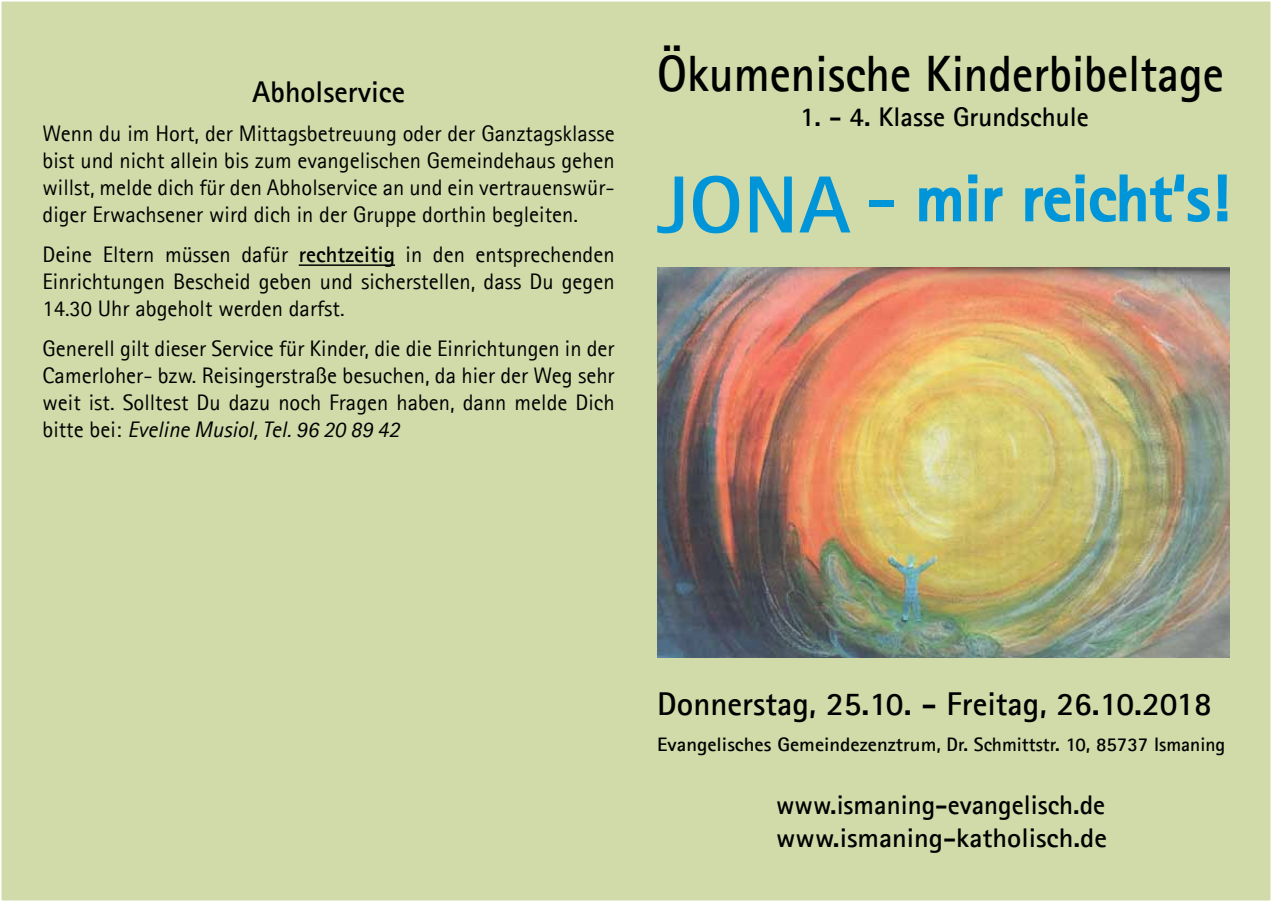
<style>
.page{position:relative;width:1272px;height:902px;background:#fff}
.page>*{position:absolute;margin:0;border:0;box-sizing:border-box;transform-origin:0 0}
.t1{font:700 64.5px "Agfa Rotis Sans Serif";color:#0095d8}
.t2{font:700 51.15px "Agfa Rotis Sans Serif";color:#000;scale:.93 1}
.t3{font:700 33px "Agfa Rotis Sans Serif";color:#000}
.t4{font:700 30px "Agfa Rotis Sans Serif";color:#000}
.t5{font:700 27px/32.4px "Agfa Rotis Sans Serif";color:#000}
.t6{font:22.5px/27px "Agfa Rotis Sans Serif";color:#000;text-align:justify}
.t7{font:700 19.5px "Agfa Rotis Sans Serif";color:#000;scale:1.06 1}
.s1{font-weight:700}
.s2{font-style:italic}
</style>
<div class="page">
<div style="left:1px;top:1px;width:1270px;height:900px;background:#d0dba9"></div>
<hr style="left:299px;top:264px;width:96px;height:2px;background:#000">
<img style="left:657px;top:268px;width:572px;height:389px">
<svg style="left:919px;top:174px;width:84px;height:48px"></svg>
<svg style="left:1025px;top:174px;width:203px;height:48px"></svg>
<svg style="left:657px;top:176px;width:193px;height:57px"></svg>
<h3 class="t4" style="left:252px;top:72px;width:154px">Abholservice</h3>
<p class="t6" style="left:43px;top:120px;width:573px">Wenn du im Hort, der Mittagsbetreuung oder der Ganztagsklasse bist und nicht allein bis zum evangelischen Gemeindehaus gehen willst, melde dich für den Abholservice an und ein vertrauenswür&shy;diger Erwachsener wird dich in der Gruppe dorthin begleiten.</p>
<p class="t6" style="left:42px;top:241px;width:573px">Deine Eltern müssen dafür <span class="s1">rechtzeitig</span> in den entsprechenden Einrichtungen Bescheid geben und sicherstellen, dass Du gegen 14.30 Uhr abgeholt werden darfst.</p>
<p class="t6" style="left:42px;top:334px;width:573px">Generell gilt dieser Service für Kinder, die die Einrichtungen in der Camerloher- bzw. Reisingerstraße besuchen, da hier der Weg sehr weit ist. Solltest Du dazu noch Fragen haben, dann melde Dich bitte bei: <span class="s2">Eveline Musiol, Tel. 96 20 89 42</span></p>
<h2 class="t2" style="left:657px;top:41px;width:611px">Ökumenische Kinderbibeltage</h2>
<p class="t5" style="left:800px;top:100px;width:290px">1. - 4. Klasse Grundschule</p>
<h1 class="t1" style="left:866px;top:157px;width:364px">- mir reicht‘s!</h1>
<h3 class="t3" style="left:657px;top:682px;width:556px">Donnerstag, 25.10. - Freitag, 26.10.2018</h3>
<p class="t7" style="left:657px;top:731px;width:537px">Evangelisches Gemeindezenztrum, Dr. Schmittstr. 10, 85737 Ismaning</p>
<p class="t5" style="left:776px;top:788px;width:332px">www.ismaning-evangelisch.de www.ismaning-katholisch.de</p>
</div>
